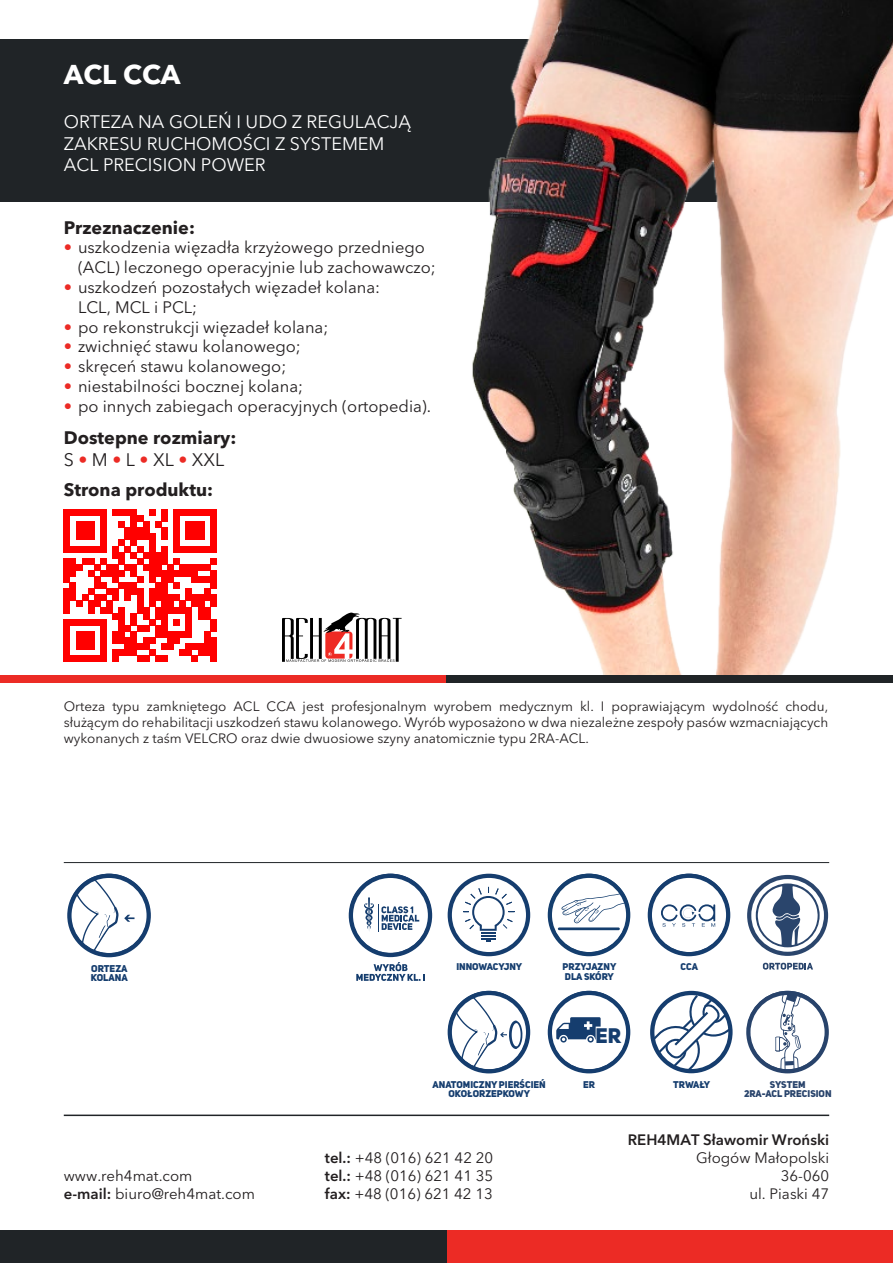
<style>
.page{position:relative;width:893px;height:1263px;background:#fff}
.page>*{position:absolute;margin:0;border:0;box-sizing:border-box;transform-origin:0 0}
.Nagłówek__Symbol_pro{font:700 27px "Avenir Next LT Pro";color:#fff}
.t1{font:20.85px "Uni Sans Heavy CAPS";color:#153d6e}
.Podnagłówek{font:18px "Avenir Next LT Pro";color:#fff}
.Nagłówek_3{font:700 18px "Avenir Next LT Pro";color:#231f20}
.t2{font:18px "Avenir Next LT Pro";color:#231f20}
.t3{font:16.5px/19.8px "Avenir Next LT Pro";color:#231f20}
.t4{font:15px "Avenir Next LT Pro";color:#231f20}
.t5{font:600 15px "Avenir Next LT Pro";color:#231f20}
.t6{font:13.5px/16.2px "Avenir Next LT Pro";color:#231f20;text-align:justify}
.t7{font:9.75px "Uni Sans Heavy CAPS";color:#153d6e}
.t8{font:9.6px/9.6px "Uni Sans Heavy CAPS";color:#153d6e}
.t9{font:9.6px/9.6px "Uni Sans Heavy CAPS";color:#28436b;text-align:center}
.s1{color:#ec2b25}
.s2{font-weight:600}
</style>
<div class="page">
<div style="left:0;top:39px;width:893px;height:163px;background:#202427"></div>
<img style="left:472px;top:0;width:421px;height:675px">
<div style="left:0;top:675px;width:446px;height:8px;background:#ec2b25"></div>
<div style="left:446px;top:1231px;width:447px;height:32px;background:#ec2b25"></div>
<div style="left:446px;top:675px;width:447px;height:8px;background:#202427"></div>
<div style="left:0;top:1231px;width:446px;height:32px;background:#202427"></div>
<hr style="left:64px;top:862px;width:765px;height:1px;background:#202427">
<hr style="left:64px;top:1114px;width:765px;height:2px;background:#202427">
<svg style="left:282px;top:612px;width:120px;height:50px"></svg>
<svg style="left:650px;top:991px;width:83px;height:82px"></svg>
<svg style="left:548px;top:874px;width:82px;height:82px"></svg>
<svg style="left:448px;top:874px;width:82px;height:82px"></svg>
<svg style="left:548px;top:991px;width:82px;height:82px"></svg>
<svg style="left:448px;top:991px;width:82px;height:82px"></svg>
<svg style="left:648px;top:874px;width:82px;height:82px"></svg>
<svg style="left:67px;top:874px;width:84px;height:83px"></svg>
<svg style="left:349px;top:874px;width:83px;height:107px"></svg>
<svg style="left:747px;top:875px;width:81px;height:81px"></svg>
<svg style="left:763px;top:963px;width:50px;height:7px"></svg>
<svg style="left:746px;top:991px;width:83px;height:82px"></svg>
<svg style="left:64px;top:509px;width:42px;height:6px"></svg>
<svg style="left:113px;top:509px;width:24px;height:6px"></svg>
<svg style="left:149px;top:509px;width:6px;height:6px"></svg>
<div style="left:161px;top:509px;width:7px;height:6px;background:#f00"></div>
<svg style="left:174px;top:509px;width:42px;height:6px"></svg>
<div style="left:64px;top:515px;width:6px;height:7px;background:#f00"></div>
<div style="left:100px;top:515px;width:6px;height:7px;background:#f00"></div>
<div style="left:131px;top:515px;width:6px;height:7px;background:#f00"></div>
<div style="left:137px;top:515px;width:6px;height:7px;background:#f00"></div>
<div style="left:161px;top:515px;width:7px;height:7px;background:#f00"></div>
<div style="left:174px;top:515px;width:6px;height:7px;background:#f00"></div>
<div style="left:210px;top:515px;width:6px;height:7px;background:#f00"></div>
<div style="left:161px;top:528px;width:7px;height:6px;background:#f00"></div>
<div style="left:161px;top:534px;width:7px;height:6px;background:#f00"></div>
<svg style="left:64px;top:522px;width:42px;height:30px"></svg>
<div style="left:161px;top:546px;width:7px;height:6px;background:#f00"></div>
<svg style="left:174px;top:522px;width:42px;height:30px"></svg>
<div style="left:161px;top:552px;width:7px;height:6px;background:#f00"></div>
<div style="left:161px;top:558px;width:7px;height:6px;background:#f00"></div>
<div style="left:106px;top:564px;width:7px;height:6px;background:#f00"></div>
<svg style="left:64px;top:558px;width:42px;height:18px"></svg>
<div style="left:106px;top:570px;width:7px;height:6px;background:#f00"></div>
<svg style="left:113px;top:522px;width:48px;height:54px"></svg>
<div style="left:161px;top:570px;width:7px;height:6px;background:#f00"></div>
<svg style="left:168px;top:558px;width:48px;height:18px"></svg>
<div style="left:64px;top:576px;width:6px;height:7px;background:#f00"></div>
<div style="left:94px;top:576px;width:6px;height:7px;background:#f00"></div>
<div style="left:113px;top:576px;width:6px;height:7px;background:#f00"></div>
<div style="left:137px;top:576px;width:6px;height:7px;background:#f00"></div>
<div style="left:149px;top:576px;width:6px;height:7px;background:#f00"></div>
<div style="left:161px;top:576px;width:7px;height:7px;background:#f00"></div>
<div style="left:168px;top:576px;width:6px;height:7px;background:#f00"></div>
<div style="left:192px;top:576px;width:6px;height:7px;background:#f00"></div>
<div style="left:198px;top:576px;width:6px;height:7px;background:#f00"></div>
<div style="left:204px;top:576px;width:6px;height:7px;background:#f00"></div>
<div style="left:210px;top:576px;width:6px;height:7px;background:#f00"></div>
<div style="left:161px;top:583px;width:7px;height:6px;background:#f00"></div>
<div style="left:106px;top:589px;width:7px;height:6px;background:#f00"></div>
<div style="left:161px;top:589px;width:7px;height:6px;background:#f00"></div>
<div style="left:161px;top:595px;width:7px;height:6px;background:#f00"></div>
<div style="left:106px;top:601px;width:7px;height:6px;background:#f00"></div>
<div style="left:161px;top:601px;width:7px;height:6px;background:#f00"></div>
<svg style="left:64px;top:583px;width:42px;height:30px"></svg>
<div style="left:106px;top:607px;width:7px;height:6px;background:#f00"></div>
<div style="left:161px;top:607px;width:7px;height:6px;background:#f00"></div>
<div style="left:161px;top:613px;width:7px;height:6px;background:#f00"></div>
<div style="left:161px;top:619px;width:7px;height:6px;background:#f00"></div>
<div style="left:161px;top:625px;width:7px;height:6px;background:#f00"></div>
<svg style="left:64px;top:619px;width:42px;height:18px"></svg>
<svg style="left:113px;top:583px;width:48px;height:54px"></svg>
<div style="left:161px;top:631px;width:7px;height:6px;background:#f00"></div>
<svg style="left:168px;top:583px;width:48px;height:54px"></svg>
<div style="left:64px;top:637px;width:6px;height:7px;background:#f00"></div>
<div style="left:76px;top:637px;width:6px;height:7px;background:#f00"></div>
<div style="left:82px;top:637px;width:6px;height:7px;background:#f00"></div>
<div style="left:88px;top:637px;width:6px;height:7px;background:#f00"></div>
<div style="left:100px;top:637px;width:6px;height:7px;background:#f00"></div>
<div style="left:113px;top:637px;width:6px;height:7px;background:#f00"></div>
<div style="left:119px;top:637px;width:6px;height:7px;background:#f00"></div>
<div style="left:125px;top:637px;width:6px;height:7px;background:#f00"></div>
<div style="left:131px;top:637px;width:6px;height:7px;background:#f00"></div>
<div style="left:143px;top:637px;width:6px;height:7px;background:#f00"></div>
<div style="left:149px;top:637px;width:6px;height:7px;background:#f00"></div>
<div style="left:168px;top:637px;width:6px;height:7px;background:#f00"></div>
<div style="left:174px;top:637px;width:6px;height:7px;background:#f00"></div>
<div style="left:204px;top:637px;width:6px;height:7px;background:#f00"></div>
<div style="left:210px;top:637px;width:6px;height:7px;background:#f00"></div>
<div style="left:161px;top:644px;width:7px;height:6px;background:#f00"></div>
<svg style="left:168px;top:644px;width:6px;height:6px"></svg>
<svg style="left:64px;top:644px;width:42px;height:18px"></svg>
<svg style="left:113px;top:644px;width:48px;height:18px"></svg>
<div style="left:161px;top:656px;width:7px;height:6px;background:#f00"></div>
<svg style="left:180px;top:644px;width:36px;height:18px"></svg>
<p class="Nagłówek__Symbol_pro" style="left:64px;top:58px;width:118px">ACL CCA</p>
<p class="Podnagłówek" style="left:64px;top:111px;width:349px">ORTEZA NA GOLEŃ I UDO Z REGULACJĄ</p>
<p class="Podnagłówek" style="left:64px;top:133px;width:322px">ZAKRESU RUCHOMOŚCI Z SYSTEMEM</p>
<p class="Podnagłówek" style="left:64px;top:154px;width:203px">ACL PRECISION POWER</p>
<p class="Nagłówek_3" style="left:64px;top:216px;width:133px">Przeznaczenie:</p>
<p class="t3" style="left:78px;top:238px;width:359px;text-indent:-14px"><span class="s1">•</span> uszkodzenia więzadła krzyżowego przedniego (ACL) leczonego operacyjnie lub zachowawczo;</p>
<p class="t3" style="left:78px;top:277px;width:304px;text-indent:-14px"><span class="s1">•</span> uszkodzeń pozostałych więzadeł kolana:<br>LCL, MCL i PCL;</p>
<p class="t3" style="left:64px;top:317px;width:266px"><span class="s1">•</span> po rekonstrukcji więzadeł kolana;</p>
<p class="t3" style="left:64px;top:337px;width:239px"><span class="s1">•</span> zwichnięć stawu kolanowego;</p>
<p class="t3" style="left:64px;top:357px;width:224px"><span class="s1">•</span> skręceń stawu kolanowego;</p>
<p class="t3" style="left:64px;top:376px;width:241px"><span class="s1">•</span> niestabilności bocznej kolana;</p>
<p class="t3" style="left:64px;top:396px;width:369px"><span class="s1">•</span> po innych zabiegach operacyjnych (ortopedia).</p>
<p class="Nagłówek_3" style="left:64px;top:427px;width:174px">Dostepne rozmiary:</p>
<p class="t2" style="left:64px;top:449px;width:162px">S <span class="s1">•</span> M <span class="s1">•</span> L <span class="s1">•</span> XL <span class="s1">•</span> XXL</p>
<p class="Nagłówek_3" style="left:64px;top:478px;width:151px">Strona produktu:</p>
<p class="t6" style="left:64px;top:698px;width:766px">Orteza typu zamkniętego ACL CCA jest profesjonalnym wyrobem medycznym kl. I poprawiającym wydolność chodu, służącym do rehabilitacji uszkodzeń stawu kolanowego. Wyrób wyposażono w dwa niezależne zespoły pasów wzmacniających wykonanych z taśm VELCRO oraz dwie dwuosiowe szyny anatomicznie typu 2RA-ACL.</p>
<p class="t7" style="left:91px;top:962px;width:38px">ORTEZA</p>
<p class="t8" style="left:681px;top:962px;width:19px">CCA</p>
<p class="t7" style="left:91px;top:972px;width:38px">KOLANA</p>
<p class="t8" style="left:456px;top:962px;width:67px">INNOWACYJNY</p>
<p class="t8" style="left:562px;top:962px;width:55px">PRZYJAZNY<br>DLA SKÓRY</p>
<p class="t4" style="left:64px;top:1167px;width:130px">www.reh4mat.com</p>
<p class="t4" style="left:64px;top:1185px;width:193px"><span class="s2">e-mail:</span> biuro@reh4mat.com</p>
<p class="t1" style="left:595px;top:1022px;width:27px">ER</p>
<p class="t8" style="left:433px;top:1079px;width:115px">ANATOMICZNY PIERŚCIEŃ</p>
<p class="t8" style="left:583px;top:1079px;width:13px">ER</p>
<p class="t8" style="left:449px;top:1089px;width:83px">OKOŁORZEPKOWY</p>
<p class="t8" style="left:673px;top:1079px;width:39px">TRWAŁY</p>
<p class="t9" style="left:744px;top:1079px;width:89px">SYSTEM<br>2RA-ACL PRECISION</p>
<p class="t4" style="left:325px;top:1149px;width:170px"><span class="s2">tel.:</span> +48 (016) 621 42 20</p>
<p class="t4" style="left:325px;top:1167px;width:170px"><span class="s2">tel.:</span> +48 (016) 621 41 35</p>
<p class="t4" style="left:325px;top:1185px;width:169px"><span class="s2">fax:</span> +48 (016) 621 42 13</p>
<p class="t5" style="left:628px;top:1131px;width:203px">REH4MAT Sławomir Wroński</p>
<p class="t4" style="left:696px;top:1149px;width:134px">Głogów Małopolski</p>
<p class="t4" style="left:781px;top:1167px;width:50px">36-060</p>
<p class="t4" style="left:749px;top:1185px;width:81px">ul. Piaski 47</p>
</div>
